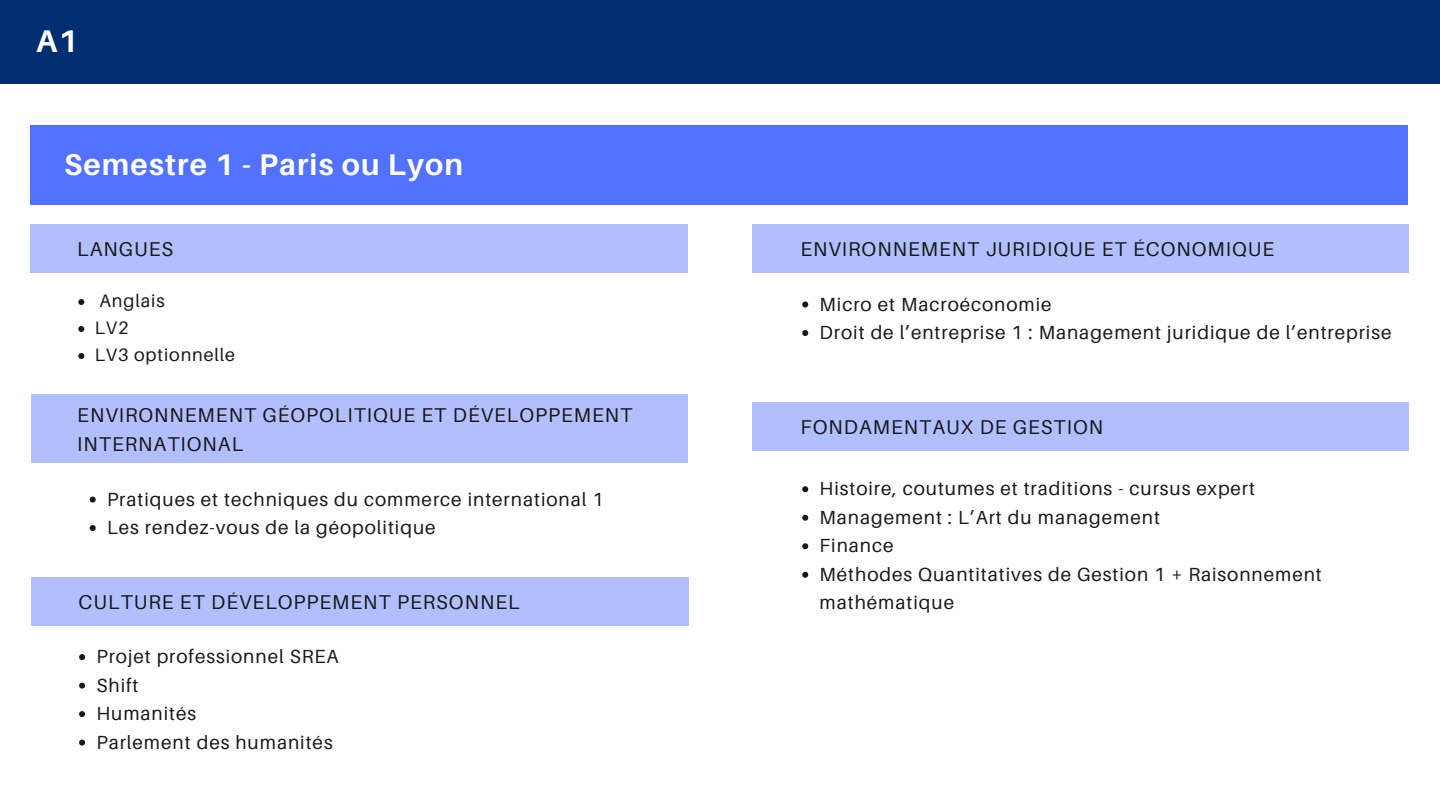
<style>
.page{position:relative;width:1440px;height:810px;background:#fff}
.page>*{position:absolute;margin:0;border:0;box-sizing:border-box;transform-origin:0 0}
.t1{font:700 31.3px "Aileron";color:#fff}
.t2{font:700 30px "Aileron";letter-spacing:.04em;color:#fff}
.t3{font:20px/29.2px "Aileron";letter-spacing:.05em;color:#191919}
.t4{font:19px/28.5px "Aileron";letter-spacing:.05em;color:#191919}
.t5{font:18px "Aileron";letter-spacing:.05em;color:#191919}
</style>
<div class="page">
<div style="left:30px;top:224px;width:657px;height:49px;background:#b1bfff"></div>
<svg style="left:78px;top:299px;width:6px;height:6px"></svg>
<svg style="left:78px;top:326px;width:6px;height:6px"></svg>
<svg style="left:78px;top:353px;width:6px;height:6px"></svg>
<div style="left:30px;top:126px;width:1377px;height:79px;background:#5271ff"></div>
<div style="left:31px;top:577px;width:658px;height:49px;background:#b1bfff"></div>
<svg style="left:79px;top:654px;width:6px;height:6px"></svg>
<svg style="left:79px;top:683px;width:6px;height:6px"></svg>
<svg style="left:79px;top:711px;width:6px;height:6px"></svg>
<svg style="left:79px;top:740px;width:6px;height:6px"></svg>
<svg style="left:802px;top:302px;width:6px;height:6px"></svg>
<svg style="left:802px;top:330px;width:6px;height:6px"></svg>
<div style="left:753px;top:224px;width:656px;height:49px;background:#b1bfff"></div>
<div style="left:0;top:0;width:1440px;height:83px;background:#022e71"></div>
<svg style="left:90px;top:497px;width:6px;height:6px"></svg>
<svg style="left:90px;top:525px;width:6px;height:6px"></svg>
<div style="left:31px;top:395px;width:656px;height:68px;background:#b1bfff"></div>
<svg style="left:802px;top:486px;width:6px;height:6px"></svg>
<svg style="left:802px;top:515px;width:6px;height:6px"></svg>
<svg style="left:802px;top:543px;width:6px;height:6px"></svg>
<svg style="left:802px;top:572px;width:6px;height:6px"></svg>
<div style="left:753px;top:402px;width:656px;height:49px;background:#b1bfff"></div>
<p class="t1" style="left:36px;top:22px;width:43px">A1</p>
<p class="t2" style="left:64px;top:146px;width:401px">Semestre 1 - Paris ou Lyon</p>
<p class="t3" style="left:77px;top:234px;width:97px">LANGUES</p>
<p class="t5" style="left:99px;top:290px;width:67px">Anglais</p>
<p class="t5" style="left:95px;top:317px;width:35px">LV2</p>
<p class="t5" style="left:95px;top:344px;width:142px">LV3 optionnelle</p>
<p class="t3" style="left:77px;top:400px;width:557px">ENVIRONNEMENT GÉOPOLITIQUE ET DÉVELOPPEMENT<br>INTERNATIONAL</p>
<p class="t4" style="left:107px;top:484px;width:498px">Pratiques et techniques du commerce international 1</p>
<p class="t4" style="left:107px;top:513px;width:330px">Les rendez-vous de la géopolitique</p>
<p class="t3" style="left:79px;top:587px;width:443px">CULTURE ET DÉVELOPPEMENT PERSONNEL</p>
<p class="t4" style="left:96px;top:642px;width:244px">Projet professionnel SREA</p>
<p class="t4" style="left:96px;top:670px;width:44px">Shift</p>
<p class="t4" style="left:96px;top:699px;width:101px">Humanités</p>
<p class="t4" style="left:96px;top:727px;width:238px">Parlement des humanités</p>
<p class="t3" style="left:800px;top:234px;width:475px">ENVIRONNEMENT JURIDIQUE ET ÉCONOMIQUE</p>
<p class="t4" style="left:820px;top:289px;width:234px">Micro et Macroéconomie</p>
<p class="t4" style="left:820px;top:318px;width:573px">Droit de l’entreprise 1 : Management juridique de l’entreprise</p>
<p class="t3" style="left:800px;top:412px;width:304px">FONDAMENTAUX DE GESTION</p>
<p class="t4" style="left:820px;top:474px;width:437px">Histoire, coutumes et traditions - cursus expert</p>
<p class="t4" style="left:820px;top:502px;width:342px">Management : L’Art du management</p>
<p class="t4" style="left:820px;top:531px;width:76px">Finance</p>
<p class="t4" style="left:820px;top:559px;width:504px">Méthodes Quantitatives de Gestion 1 + Raisonnement mathématique</p>
</div>
